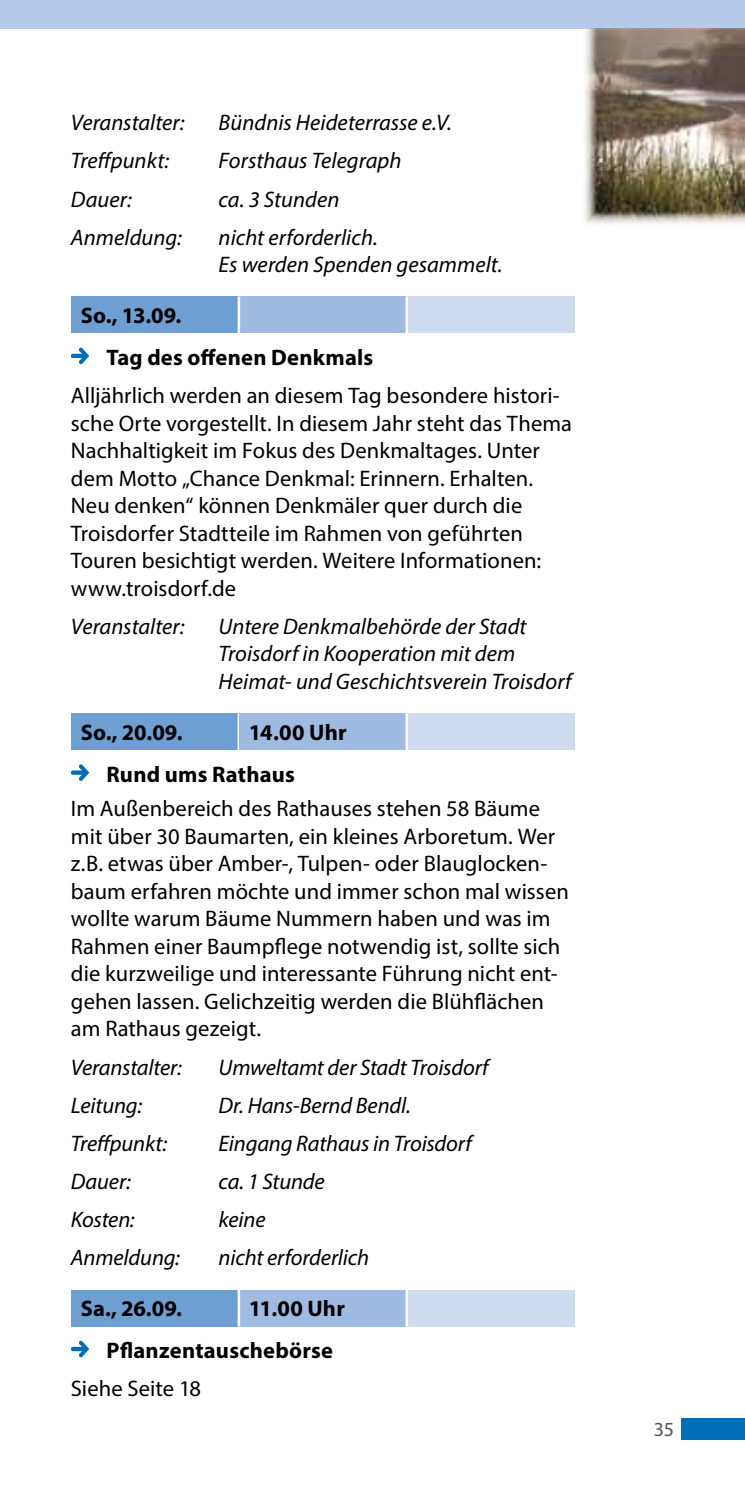
<style>
.page{position:relative;width:745px;height:1489px;background:#fff}
.page>*{position:absolute;margin:0;border:0;box-sizing:border-box;transform-origin:0 0}
.t1{font:22.5px/27.5px "Myriad Pro";letter-spacing:.005em;color:#000}
.t2{font:italic 22.5px "Myriad Pro";letter-spacing:-.005em;color:#000}
.t3{font:700 22.5px "Myriad Pro";letter-spacing:.01em;color:#000}
.t4{font:20px "Myriad Pro";color:#535454}
</style>
<div class="page">
<div style="left:0;top:0;width:744px;height:28px;background:#b6cae9"></div>
<div style="left:71px;top:1289px;width:168px;height:37px;background:#6d9fd3"></div>
<div style="left:239px;top:1289px;width:167px;height:37px;background:#9fbbe2"></div>
<hr style="left:237px;top:1289px;width:3px;height:37px;background:#fff">
<div style="left:71px;top:713px;width:168px;height:37px;background:#6d9fd3"></div>
<hr style="left:237px;top:713px;width:3px;height:37px;background:#fff">
<div style="left:239px;top:713px;width:167px;height:37px;background:#9fbbe2"></div>
<div style="left:71px;top:296px;width:168px;height:37px;background:#6d9fd3"></div>
<div style="left:681px;top:1418px;width:63px;height:21px;background:#006db7"></div>
<svg style="left:71px;top:764px;width:18px;height:16px"></svg>
<img style="left:581px;top:28px;width:163px;height:196px">
<div style="left:239px;top:296px;width:167px;height:37px;background:#9fbbe2"></div>
<div style="left:406px;top:296px;width:168px;height:37px;background:#cfdbf1"></div>
<hr style="left:237px;top:296px;width:3px;height:37px;background:#fff">
<hr style="left:405px;top:296px;width:3px;height:37px;background:#fff">
<svg style="left:71px;top:347px;width:18px;height:17px"></svg>
<div style="left:406px;top:713px;width:168px;height:37px;background:#cfdbf1"></div>
<hr style="left:405px;top:713px;width:3px;height:37px;background:#fff">
<div style="left:406px;top:1289px;width:168px;height:37px;background:#cfdbf1"></div>
<hr style="left:405px;top:1289px;width:3px;height:37px;background:#fff">
<svg style="left:71px;top:1340px;width:18px;height:17px"></svg>
<p class="t2" style="left:71px;top:109px;width:115px">Veranstalter:</p>
<p class="t2" style="left:218px;top:109px;width:234px">Bündnis Heideterrasse e.V.</p>
<p class="t2" style="left:71px;top:147px;width:100px">Trefpunkt:</p>
<p class="t2" style="left:218px;top:147px;width:184px">Forsthaus Telegraph</p>
<p class="t2" style="left:71px;top:185px;width:62px">Dauer:</p>
<p class="t2" style="left:218px;top:185px;width:122px">ca. 3 Stunden</p>
<p class="t2" style="left:71px;top:223px;width:112px">Anmeldung:</p>
<p class="t2" style="left:218px;top:223px;width:161px">nicht erforderlich.</p>
<p class="t2" style="left:218px;top:251px;width:285px">Es werden Spenden gesammelt.</p>
<p class="t3" style="left:81px;top:301px;width:102px">So., 13.09.</p>
<p class="t3" style="left:106px;top:343px;width:268px">Tag des ofenen Denkmals</p>
<p class="t1" style="left:71px;top:381px;width:502px">Alljährlich werden an diesem Tag besondere histori&shy;sche Orte vorgestellt. In diesem Jahr steht das Thema Nachhaltigkeit im Fokus des Denkmaltages. Unter dem Motto „Chance Denkmal: Erinnern. Erhalten.<br>Neu denken“ können Denkmäler quer durch die Troisdorfer Stadtteile im Rahmen von geführten Touren besichtigt werden. Weitere Informationen: www.troisdorf.de</p>
<p class="t2" style="left:71px;top:612px;width:115px">Veranstalter:</p>
<p class="t2" style="left:218px;top:612px;width:309px">Untere Denkmalbehörde der Stadt</p>
<p class="t2" style="left:218px;top:640px;width:298px">Troisdorf in Kooperation mit dem</p>
<p class="t2" style="left:218px;top:667px;width:357px">Heimat- und Geschichtsverein Troisdorf</p>
<p class="t3" style="left:81px;top:717px;width:103px">So., 20.09.</p>
<p class="t3" style="left:249px;top:717px;width:99px">14.00 Uhr</p>
<p class="t3" style="left:106px;top:759px;width:190px">Rund ums Rathaus</p>
<p class="t1" style="left:71px;top:794px;width:485px">Im Außenbereich des Rathauses stehen 58 Bäume mit über 30 Baumarten, ein kleines Arboretum. Wer</p>
<p class="t1" style="left:71px;top:849px;width:499px">z.B. etwas über Amber-, Tulpen- oder Blauglocken&shy;baum erfahren möchte und immer schon mal wissen wollte warum Bäume Nummern haben und was im Rahmen einer Baumpfege notwendig ist, sollte sich die kurzweilige und interessante Führung nicht ent&shy;gehen lassen. Gelichzeitig werden die Blühfächen am Rathaus gezeigt.</p>
<p class="t2" style="left:71px;top:1053px;width:112px">Veranstalter:</p>
<p class="t2" style="left:218px;top:1053px;width:274px">Umweltamt der Stadt Troisdorf</p>
<p class="t2" style="left:71px;top:1091px;width:73px">Leitung:</p>
<p class="t2" style="left:218px;top:1091px;width:194px">Dr. Hans-Bernd Bendl.</p>
<p class="t2" style="left:71px;top:1129px;width:98px">Trefpunkt:</p>
<p class="t2" style="left:218px;top:1129px;width:257px">Eingang Rathaus in Troisdorf</p>
<p class="t2" style="left:71px;top:1167px;width:61px">Dauer:</p>
<p class="t2" style="left:218px;top:1167px;width:108px">ca. 1 Stunde</p>
<p class="t2" style="left:71px;top:1205px;width:65px">Kosten:</p>
<p class="t2" style="left:218px;top:1205px;width:49px">keine</p>
<p class="t2" style="left:71px;top:1243px;width:110px">Anmeldung:</p>
<p class="t2" style="left:218px;top:1243px;width:152px">nicht erforderlich</p>
<p class="t3" style="left:81px;top:1294px;width:102px">Sa., 26.09.</p>
<p class="t3" style="left:249px;top:1294px;width:97px">11.00 Uhr</p>
<p class="t3" style="left:106px;top:1335px;width:228px">Pfanzentauschebörse</p>
<p class="t1" style="left:71px;top:1374px;width:132px">Siehe Seite 18</p>
<p class="t4" style="left:653px;top:1417px;width:22px">35</p>
</div>
